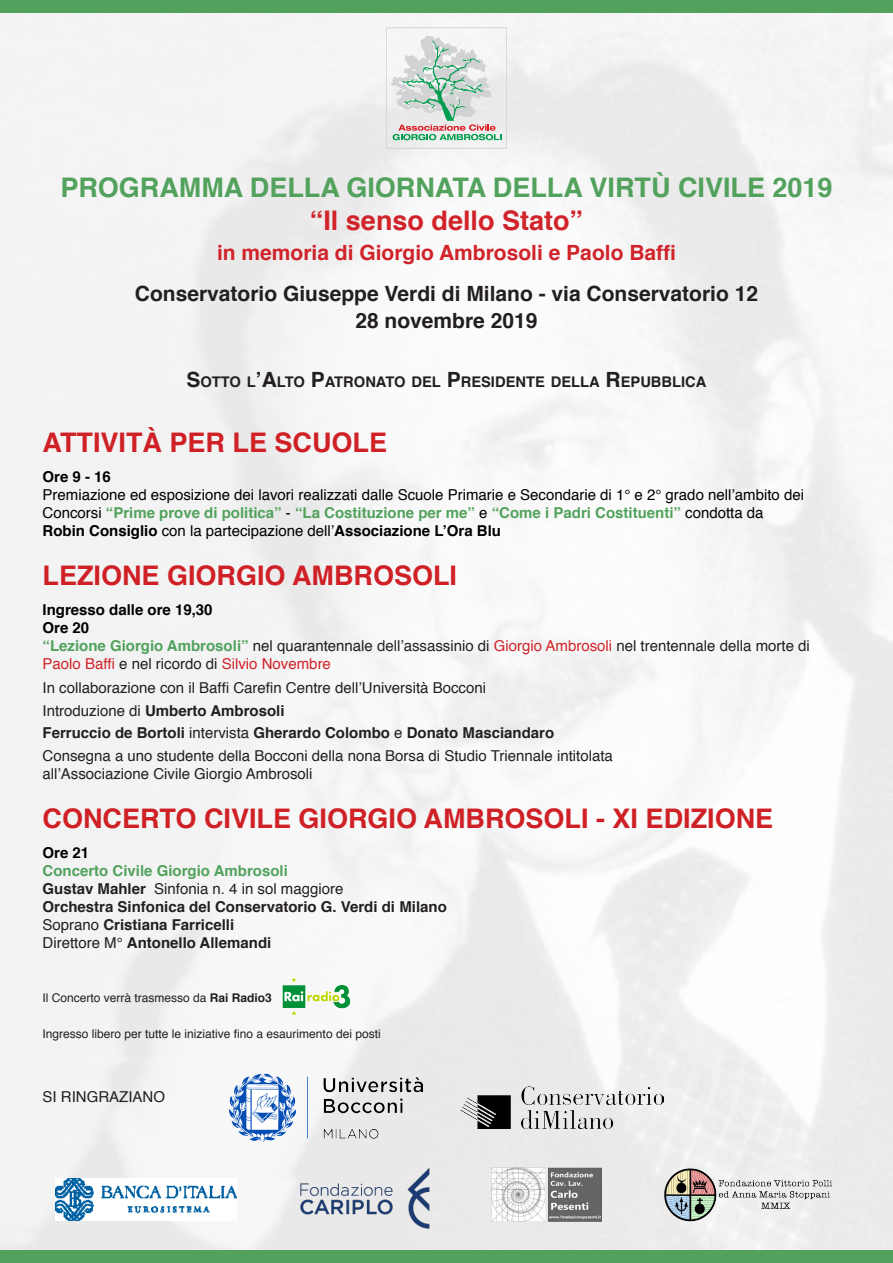
<style>
.page{position:relative;width:893px;height:1263px;background:#fff}
.page>*{position:absolute;margin:0;border:0;box-sizing:border-box;transform-origin:0 0}
.t1{font:700 27px "Helvetica";color:#cf2026}
.t2{font:700 27px "Helvetica";color:#52a25d}
.t3{font:700 27px "Helvetica";color:#d1232a}
.t4{font:700 21px "Helvetica";color:#231f20}
.t5{font:700 21px "Helvetica";color:#d1232a}
.t6{font:15px/18px "Helvetica";color:#231f20}
.t7{font:15px/18px "Helvetica";color:#000}
.t8{font:700 15px "Helvetica";color:#231f20}
.t9{font:700 15px/18px "Helvetica";color:#52a25d}
.t10{font:700 15px "Helvetica";color:#000001}
.t11{font:700 14.7px "Helvetica";color:#231f20}
.t12{font:12px "Helvetica";color:#231f20}
.s1{font-size:21px}
.s2{font-weight:700;color:#000001}
.s3{font-weight:700;color:#52a25d}
.s4{font-weight:700}
.s5{color:#d1232a}
.s6{font-weight:400}
.s7{color:#000001}
</style>
<div class="page">
<img style="left:0;top:13px;width:893px;height:1237px">
<div style="left:0;top:0;width:893px;height:13px;background:#52a25d"></div>
<div style="left:0;top:1250px;width:893px;height:13px;background:#52a25d"></div>
<svg style="left:391px;top:35px;width:111px;height:105px"></svg>
<div style="left:386px;top:28px;width:121px;height:120px;border:1px solid #d1d2d4"></div>
<img style="left:56px;top:1178px;width:181px;height:42px">
<img style="left:294px;top:1165px;width:140px;height:68px">
<img style="left:492px;top:1167px;width:109px;height:54px">
<img style="left:659px;top:1162px;width:178px;height:64px">
<img style="left:461px;top:1086px;width:202px;height:42px">
<img style="left:230px;top:1074px;width:192px;height:67px">
<img style="left:292px;top:979px;width:53px;height:24px">
<p class="t2" style="left:60px;top:165px;width:774px">PROGRAMMA DELLA GIORNATA DELLA VIRTÙ CIVILE 2019</p>
<p class="t3" style="left:310px;top:198px;width:275px">“Il senso dello Stato”</p>
<p class="t5" style="left:217px;top:235px;width:460px">in memoria di Giorgio Ambrosoli e Paolo Baffi</p>
<p class="t4" style="left:135px;top:276px;width:625px">Conservatorio Giuseppe Verdi di Milano - via Conservatorio 12</p>
<p class="t4" style="left:355px;top:303px;width:184px">28 novembre 2019</p>
<p class="t11" style="left:186px;top:370px;width:521px"><span class="s1">S</span>OTTO L<span class="s1">’A</span>LTO <span class="s1">P</span>ATRONATO DEL <span class="s1">P</span>RESIDENTE DELLA <span class="s1">R</span> EPUBBLICA</p>
<p class="t1" style="left:43px;top:420px;width:346px">ATTIVITÀ PER LE SCUOLE</p>
<p class="t7" style="left:43px;top:468px;width:763px"><span class="s2">Ore 9 - 16<br></span>Premiazione ed esposizione dei lavori realizzati dalle Scuole Primarie e Secondarie di 1° e 2° grado nell’ambito dei Concorsi <span class="s3">“Prime prove di politica”</span> - <span class="s3">“La Costituzione per me”</span> e <span class="s3">“Come i Padri Costituenti”</span> condotta da <span class="s4">Robin Consiglio</span> con la partecipazione dell’<span class="s4">Associazione L’Ora Blu</span></p>
<p class="t1" style="left:43px;top:554px;width:416px">LEZIONE GIORGIO AMBROSOLI</p>
<p class="t10" style="left:43px;top:598px;width:172px">Ingresso dalle ore 19,30</p>
<p class="t10" style="left:43px;top:616px;width:48px">Ore 20</p>
<p class="t6" style="left:43px;top:637px;width:769px"><span class="s3">“Lezione Giorgio Ambrosoli”</span> nel quarantennale dell’assassinio di <span class="s5">Giorgio Ambrosoli</span> nel trentennale della morte di<br><span class="s5">Paolo Baffi</span> e nel ricordo di <span class="s5">Silvio Novembre</span></p>
<p class="t6" style="left:43px;top:679px;width:445px">In collaborazione con il Baffi Carefin Centre dell’Università Bocconi</p>
<p class="t8" style="left:43px;top:698px;width:244px"><span class="s6">Introduzione di</span> Umberto Ambrosoli</p>
<p class="t8" style="left:43px;top:721px;width:513px">Ferruccio de Bortoli <span class="s6">intervista</span> Gherardo Colombo <span class="s6">e</span> Donato Masciandaro</p>
<p class="t6" style="left:43px;top:747px;width:572px">Consegna a uno studente della Bocconi della nona Borsa di Studio Triennale intitolata all’Associazione Civile Giorgio Ambrosoli</p>
<p class="t1" style="left:43px;top:796px;width:732px">CONCERTO CIVILE GIORGIO AMBROSOLI - XI EDIZIONE</p>
<p class="t9" style="left:43px;top:844px;width:247px"><span class="s7">Ore 21<br></span>Concerto Civile Giorgio Ambrosoli</p>
<p class="t6" style="left:43px;top:880px;width:302px"><span class="s4">Gustav Mahler</span> Sinfonia n. 4 in sol maggiore</p>
<p class="t8" style="left:43px;top:894px;width:406px">Orchestra Sinfonica del Conservatorio G. Verdi di Milano</p>
<p class="t8" style="left:43px;top:912px;width:193px"><span class="s6">Soprano</span> Cristiana Farricelli</p>
<p class="t8" style="left:43px;top:930px;width:230px"><span class="s6">Direttore M°</span> Antonello Allemandi</p>
<p class="t12" style="left:43px;top:988px;width:231px">Il Concerto verrà trasmesso da <span class="s4">Rai Radio3</span></p>
<p class="t12" style="left:43px;top:1024px;width:340px">Ingresso libero per tutte le iniziative fino a esaurimento dei posti</p>
<p class="t6" style="left:43px;top:1088px;width:124px">SI RINGRAZIANO</p>
</div>
